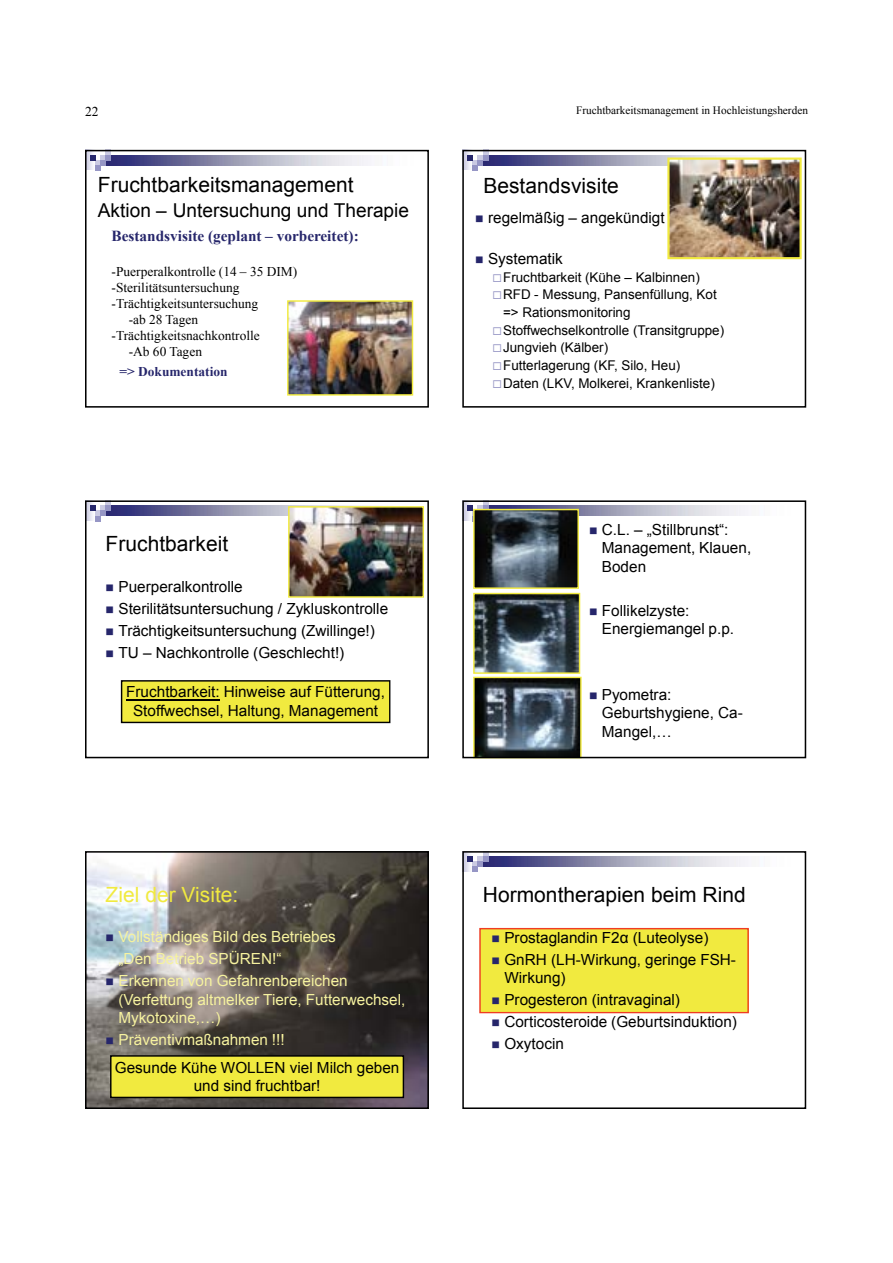
<style>
.page{position:relative;width:893px;height:1263px;background:#fff}
.page>*{position:absolute;margin:0;border:0;box-sizing:border-box;transform-origin:0 0}
.t1{font:21px "Arial";color:#000}
.t2{font:21px "Arial";color:#f1ea3f}
.t3{font:19.05px "Arial";color:#000}
.t4{font:15.3px/18.3px "Arial";color:#000}
.t5{font:15.3px/18.3px "Arial";color:#f6f29f}
.t6{font:700 15.3px "Times New Roman";color:#26266b}
.t7{font:13.5px "Times New Roman";color:#000}
.t8{font:13.35px/17.7px "Arial";color:#000}
.t9{font:13.35px "Times New Roman";color:#000}
.t10{font:700 13.35px "Times New Roman";color:#26266b}
.t11{font:11.25px "Times New Roman";color:#000}
.s1{color:#26266b}
.s2{color:#f6f29f}
.s3{color:#9797c5}
</style>
<div class="page">
<img style="left:88px;top:153px;width:2px;height:17px">
<img style="left:111px;top:155px;width:260px;height:10px">
<svg style="left:90px;top:153px;width:21px;height:17px"></svg>
<img style="left:287px;top:300px;width:126px;height:96px">
<div style="left:85px;top:150px;width:344px;height:258px;border:2px solid #000"></div>
<img style="left:465px;top:153px;width:2px;height:17px">
<img style="left:488px;top:155px;width:314px;height:10px">
<svg style="left:467px;top:153px;width:21px;height:17px"></svg>
<img style="left:667px;top:158px;width:135px;height:101px">
<div style="left:462px;top:150px;width:344px;height:258px;border:2px solid #000"></div>
<img style="left:88px;top:503px;width:2px;height:17px">
<img style="left:111px;top:506px;width:177px;height:10px">
<svg style="left:90px;top:503px;width:21px;height:18px"></svg>
<svg style="left:121px;top:680px;width:269px;height:43px;background:#ddd73a"></svg>
<hr style="left:126px;top:699px;width:94px;height:1px;background:#000">
<img style="left:288px;top:506px;width:136px;height:92px">
<div style="left:85px;top:500px;width:344px;height:258px;border:2px solid #000"></div>
<img style="left:465px;top:503px;width:2px;height:17px">
<svg style="left:467px;top:503px;width:115px;height:252px;background:#60696a"></svg>
<div style="left:462px;top:500px;width:344px;height:258px;border:2px solid #000"></div>
<img style="left:88px;top:854px;width:338px;height:252px">
<svg style="left:110px;top:1055px;width:294px;height:43px;background:#ded83a"></svg>
<div style="left:85px;top:851px;width:344px;height:258px;border:2px solid #000"></div>
<img style="left:465px;top:854px;width:2px;height:17px">
<img style="left:488px;top:856px;width:260px;height:11px">
<svg style="left:467px;top:854px;width:21px;height:18px"></svg>
<div style="left:479px;top:928px;width:270px;height:85px;background:#f1ea3f"></div>
<div style="left:462px;top:851px;width:344px;height:258px;border:2px solid #000"></div>
<p class="t7" style="left:85px;top:102px;width:15px">22</p>
<p class="t11" style="left:576px;top:103px;width:233px">Fruchtbarkeitsmanagement in Hochleistungsherden</p>
<h1 class="t1" style="left:98px;top:170px;width:257px">Fruchtbarkeitsmanagement</h1>
<p class="t3" style="left:98px;top:198px;width:313px">Aktion – Untersuchung und Therapie</p>
<p class="t6" style="left:112px;top:225px;width:249px">Bestandsvisite (geplant – vorbereitet):</p>
<p class="t9" style="left:112px;top:263px;width:187px">-Puerperalkontrolle (14 – 35 DIM)</p>
<p class="t9" style="left:112px;top:279px;width:129px">-Sterilitätsuntersuchung</p>
<p class="t9" style="left:112px;top:295px;width:148px">-Trächtigkeitsuntersuchung</p>
<p class="t9" style="left:129px;top:311px;width:71px">-ab 28 Tagen</p>
<p class="t9" style="left:112px;top:327px;width:150px">-Trächtigkeitsnachkontrolle</p>
<p class="t9" style="left:129px;top:343px;width:75px">-Ab 60 Tagen</p>
<p class="t10" style="left:119px;top:362px;width:110px">=&gt; Dokumentation</p>
<h1 class="t1" style="left:106px;top:530px;width:124px">Fruchtbarkeit</h1>
<p class="t4" style="left:106px;top:577px;width:138px"><span class="s1">■</span> Puerperalkontrolle</p>
<p class="t4" style="left:106px;top:599px;width:284px"><span class="s1">■</span> Sterilitätsuntersuchung / Zykluskontrolle</p>
<p class="t4" style="left:106px;top:621px;width:271px"><span class="s1">■</span> Trächtigkeitsuntersuchung (Zwillinge!)</p>
<p class="t4" style="left:106px;top:643px;width:240px"><span class="s1">■</span> TU – Nachkontrolle (Geschlecht!)</p>
<p class="t4" style="left:126px;top:683px;width:260px;text-align:center">Fruchtbarkeit: Hinweise auf Fütterung,<br>Stoffwechsel, Haltung, Management</p>
<h1 class="t2" style="left:106px;top:881px;width:134px">Ziel der Visite:</h1>
<p class="t5" style="left:119px;top:926px;width:219px;line-height:22px;text-indent:-13px"><span class="s1">■</span> Vollständiges Bild des Betriebes „Den Betrieb SPÜREN!“</p>
<p class="t5" style="left:119px;top:972px;width:288px;text-indent:-13px"><span class="s1">■</span> Erkennen von Gefahrenbereichen (Verfettung altmelker Tiere, Futterwechsel,<br>Mykotoxine,…)</p>
<p class="t4" style="left:115px;top:1026px;width:286px;line-height:27.6px;text-indent:-9px"><span class="s1">■</span> <span class="s2">Präventivmaßnahmen !!!<br></span>Gesunde Kühe WOLLEN viel Milch geben</p>
<p class="t4" style="left:194px;top:1076px;width:128px">und sind fruchtbar!</p>
<h1 class="t1" style="left:483px;top:172px;width:137px">Bestandsvisite</h1>
<p class="t4" style="left:475px;top:209px;width:191px"><span class="s1">■</span> regelmäßig – angekündigt</p>
<p class="t4" style="left:475px;top:249px;width:89px"><span class="s1">■</span> Systematik</p>
<p class="t8" style="left:492px;top:268px;width:209px"><span class="s3">◻</span>Fruchtbarkeit (Kühe – Kalbinnen)</p>
<p class="t8" style="left:503px;top:286px;width:215px;text-indent:-11px"><span class="s3">◻</span>RFD - Messung, Pansenfüllung, Kot =&gt; Rationsmonitoring</p>
<p class="t8" style="left:492px;top:321px;width:233px"><span class="s3">◻</span>Stoffwechselkontrolle (Transitgruppe)</p>
<p class="t8" style="left:492px;top:339px;width:117px"><span class="s3">◻</span>Jungvieh (Kälber)</p>
<p class="t8" style="left:492px;top:356px;width:189px"><span class="s3">◻</span>Futterlagerung (KF, Silo, Heu)</p>
<p class="t8" style="left:492px;top:374px;width:224px"><span class="s3">◻</span>Daten (LKV, Molkerei, Krankenliste)</p>
<p class="t4" style="left:602px;top:521px;width:151px;text-indent:-13px"><span class="s1">■</span> C.L. – „Stillbrunst“:<br>Management, Klauen,<br>Boden</p>
<p class="t4" style="left:602px;top:601px;width:134px;text-indent:-13px"><span class="s1">■</span> Follikelzyste:<br>Energiemangel p.p.</p>
<p class="t4" style="left:602px;top:686px;width:142px;text-indent:-13px"><span class="s1">■</span> Pyometra:<br>Geburtshygiene, Ca-<br>Mangel,…</p>
<h1 class="t1" style="left:483px;top:881px;width:264px">Hormontherapien beim Rind</h1>
<p class="t4" style="left:491px;top:928px;width:218px"><span class="s1">■</span> Prostaglandin F2α (Luteolyse)</p>
<p class="t4" style="left:504px;top:950px;width:233px;text-indent:-13px"><span class="s1">■</span> GnRH (LH-Wirkung, geringe FSH-<br>Wirkung)</p>
<p class="t4" style="left:491px;top:990px;width:190px"><span class="s1">■</span> Progesteron (intravaginal)</p>
<p class="t4" style="left:491px;top:1012px;width:247px"><span class="s1">■</span> Corticosteroide (Geburtsinduktion)</p>
<p class="t4" style="left:491px;top:1034px;width:74px"><span class="s1">■</span> Oxytocin</p>
</div>
